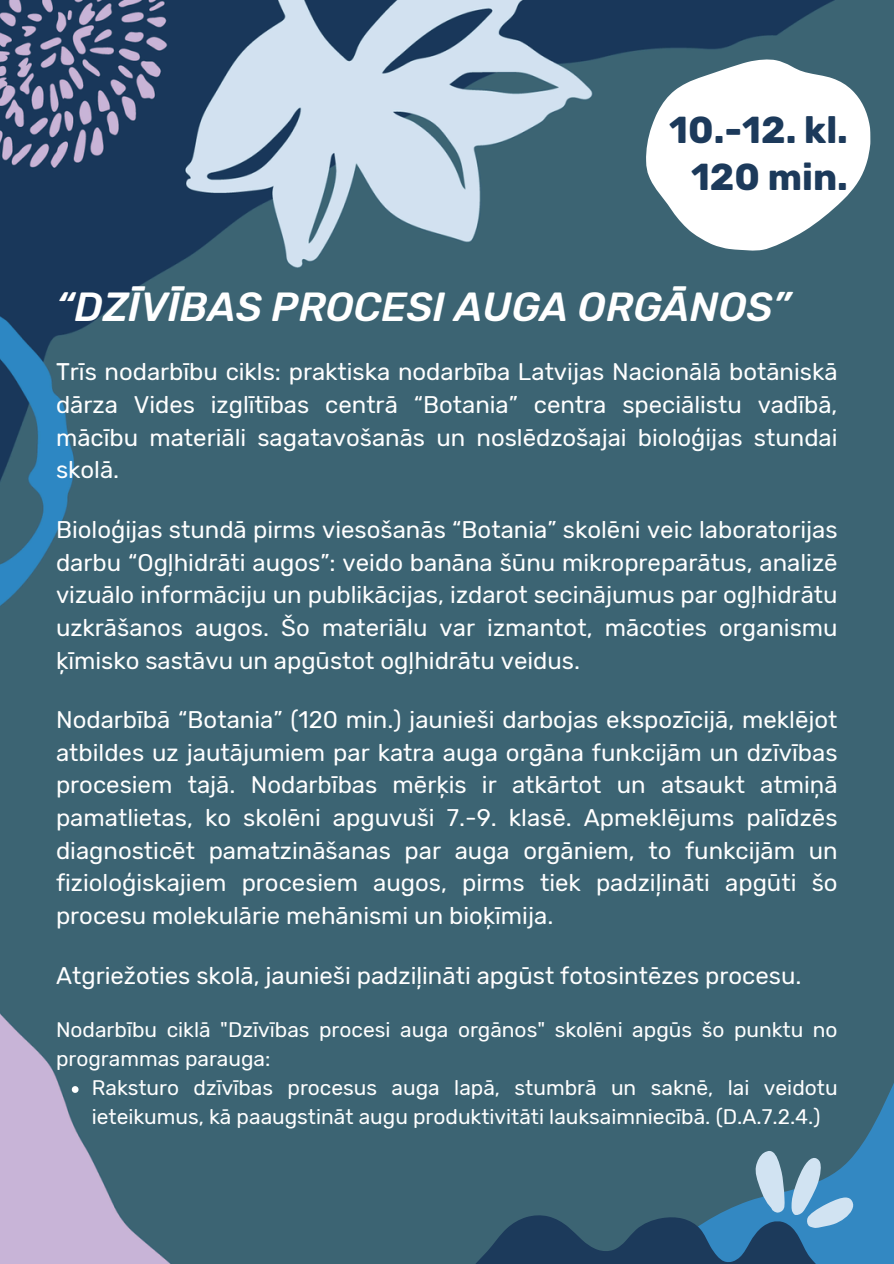
<style>
.page{position:relative;width:894px;height:1264px;background:#fff}
.page>*{position:absolute;margin:0;border:0;box-sizing:border-box;transform-origin:0 0}
.t1{font:italic 500 40.5px "Rubik";color:#fff}
.t2{font:700 37.35px/46.7px "Rubik";color:#1c3a5b;text-align:center}
.t3{font:24px/32.7px "Rubik";color:#fff;text-align:justify}
.t4{font:21px/29.2px "Rubik";color:#fff}
</style>
<div class="page">
<img style="left:0;top:0;width:893px;height:1263px">
<svg style="left:596px;top:995px;width:297px;height:268px;background:#3b677b"></svg>
<svg style="left:72px;top:1086px;width:6px;height:6px"></svg>
<svg style="left:645px;top:59px;width:225px;height:192px"></svg>
<svg style="left:467px;top:1150px;width:386px;height:113px;background:#3e6882"></svg>
<h3 class="t2" style="left:669px;top:107px;width:180px">10.-12. kl.<br>120 min.</h3>
<h3 class="t1" style="left:56px;top:283px;width:736px">“DZĪVĪBAS PROCESI AUGA ORGĀNOS”</h3>
<p class="t3" style="left:56px;top:356px;width:782px">Trīs nodarbību cikls: praktiska nodarbība Latvijas Nacionālā botāniskā dārza Vides izglītības centrā “Botania” centra speciālistu vadībā, mācību materiāli sagatavošanās un noslēdzošajai bioloģijas stundai skolā.</p>
<p class="t3" style="left:56px;top:513px;width:782px">Bioloģijas stundā pirms viesošanās “Botania” skolēni veic laboratorijas darbu “Ogļhidrāti augos”: veido banāna šūnu mikropreparātus, analizē vizuālo informāciju un publikācijas, izdarot secinājumus par ogļhidrātu uzkrāšanos augos. Šo materiālu var izmantot, mācoties organismu ķīmisko sastāvu un apgūstot ogļhidrātu veidus.</p>
<h2 class="t3" style="left:56px;top:703px;width:782px">Nodarbībā “Botania” (120 min.) jaunieši darbojas ekspozīcijā, meklējot atbildes uz jautājumiem par katra auga orgāna funkcijām un dzīvības procesiem tajā. Nodarbības mērķis ir atkārtot un atsaukt atmiņā pamatlietas, ko skolēni apguvuši 7.-9. klasē. Apmeklējums palīdzēs diagnosticēt pamatzināšanas par auga orgāniem, to funkcijām un fizioloģiskajiem procesiem augos, pirms tiek padziļināti apgūti šo procesu molekulārie mehānismi un bioķīmija.</h2>
<h1 class="t3" style="left:56px;top:959px;width:746px">Atgriežoties skolā, jaunieši padziļināti apgūst fotosintēzes procesu.</h1>
<h3 class="t4" style="left:56px;top:1014px;width:782px">Nodarbību ciklā "Dzīvības procesi auga orgānos" skolēni apgūs šo punktu no programmas parauga:</h3>
<h3 class="t4" style="left:92px;top:1073px;width:747px">Raksturo dzīvības procesus auga lapā, stumbrā un saknē, lai veidotu ieteikumus, kā paaugstināt augu produktivitāti lauksaimniecībā. (D.A.7.2.4.)</h3>
</div>
